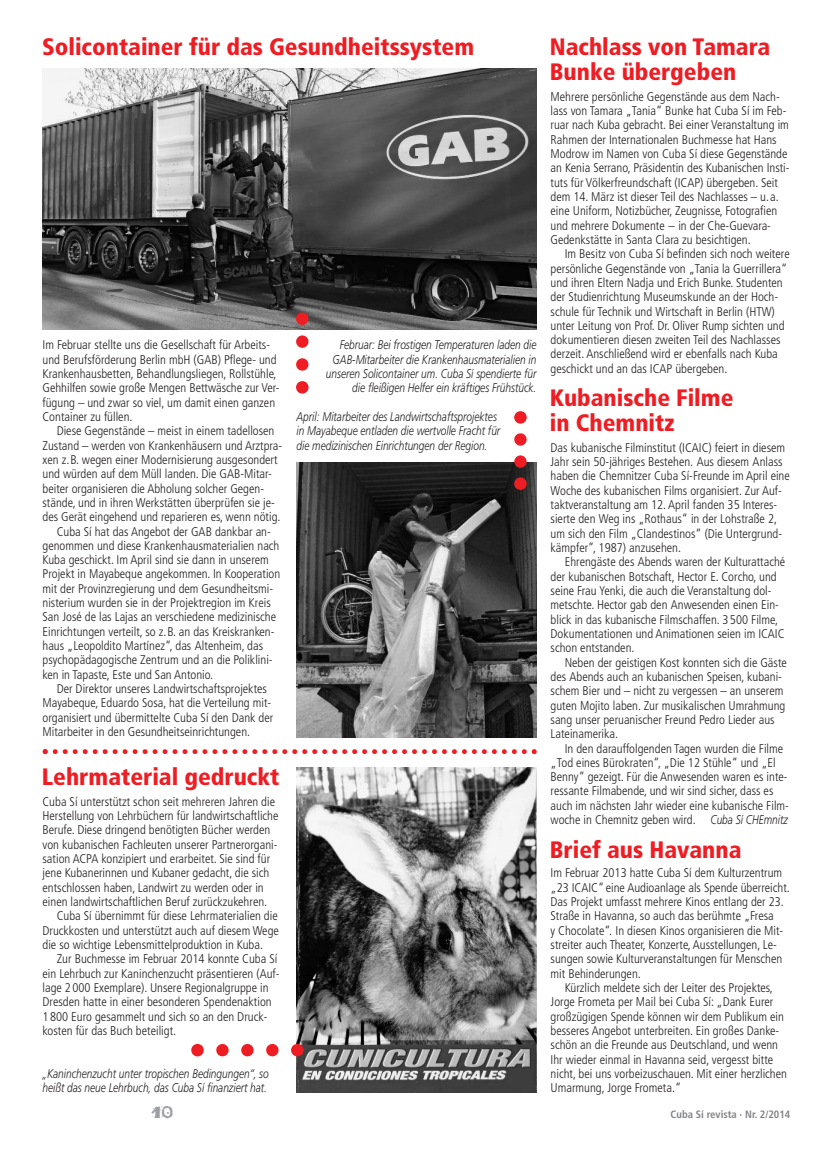
<style>
.page{position:relative;width:833px;height:1152px;background:#fff}
.page>*{position:absolute;margin:0;border:0;box-sizing:border-box;transform-origin:0 0}
.t1{font:900 condensed 23.75px/25px "Frutiger LT Std";color:#ee1d23}
.t2{font:20px "Fajita ICG Mild";color:#9d9fa2}
.t3{font:300 condensed 12.62px/14.2px "Frutiger LT Std";color:#231f20}
.t4{font:italic 300 12.62px/14.2px "Frutiger LT Std";color:#231f20;scale:.8 1}
.t5{font:700 condensed 10.62px "Frutiger LT Std";color:#808285}
.s1{font-style:italic;font-stretch:normal}
</style>
<div class="page">
<img style="left:43px;top:69px;width:493px;height:260px">
<svg style="left:296px;top:312px;width:12px;height:59px"></svg>
<svg style="left:296px;top:381px;width:12px;height:12px"></svg>
<img style="left:296px;top:767px;width:240px;height:325px">
<img style="left:296px;top:463px;width:240px;height:274px">
<svg style="left:514px;top:411px;width:13px;height:60px"></svg>
<svg style="left:514px;top:477px;width:13px;height:13px"></svg>
<svg style="left:216px;top:1044px;width:87px;height:12px"></svg>
<svg style="left:191px;top:1044px;width:13px;height:12px"></svg>
<svg style="left:43px;top:749px;width:494px;height:5px"></svg>
<h1 class="t1" style="left:42px;top:37px;width:434px">Solicontainer für das Gesundheitssystem</h1>
<p class="t3" style="left:43px;top:339px;width:238px">Im Februar stellte uns die Gesellschaft für Arbeits&shy;und Berufsförderung Berlin mbH (GAB) Pflege- und Krankenhausbetten, Behandlungsliegen, Rollstühle, Gehhilfen sowie große Mengen Bettwäsche zur Ver&shy;fügung – und zwar so viel, um damit einen ganzen Container zu füllen.</p>
<p class="t3" style="left:57px;top:425px;width:219px">Diese Gegenstände – meist in einem tadellosen</p>
<p class="t3" style="left:43px;top:439px;width:241px">Zustand – werden von Krankenhäusern und Arztpra-</p>
<p class="t3" style="left:43px;top:453px;width:237px">xen z.B. wegen einer Modernisierung ausgesondert</p>
<p class="t3" style="left:43px;top:468px;width:231px">und würden auf dem Müll landen. Die GAB-Mitar-</p>
<p class="t3" style="left:43px;top:482px;width:223px">beiter organisieren die Abholung solcher Gegen-</p>
<p class="t3" style="left:43px;top:496px;width:234px">stände, und in ihren Werkstätten überprüfen sie je-</p>
<p class="t3" style="left:43px;top:511px;width:239px">des Gerät eingehend und reparieren es, wenn nötig.</p>
<p class="t3" style="left:57px;top:525px;width:216px">Cuba Sí hat das Angebot der GAB dankbar an-</p>
<p class="t3" style="left:43px;top:539px;width:238px">genommen und diese Krankenhausmaterialien nach</p>
<p class="t3" style="left:43px;top:553px;width:228px">Kuba geschickt. Im April sind sie dann in unserem</p>
<p class="t3" style="left:43px;top:568px;width:239px">Projekt in Mayabeque angekommen. In Kooperation</p>
<p class="t3" style="left:43px;top:582px;width:232px">mit der Provinzregierung und dem Gesundheitsmi-</p>
<p class="t3" style="left:43px;top:596px;width:230px">nisterium wurden sie in der Projektregion im Kreis</p>
<p class="t3" style="left:43px;top:611px;width:235px">San José de las Lajas an verschiedene medizinische</p>
<p class="t3" style="left:43px;top:625px;width:233px">Einrichtungen verteilt, so z.B. an das Kreiskranken-</p>
<p class="t3" style="left:43px;top:639px;width:222px">haus „Leopoldito Martínez“, das Altenheim, das</p>
<p class="t3" style="left:43px;top:654px;width:232px">psychopädagogische Zentrum und an die Poliklini-</p>
<p class="t3" style="left:43px;top:668px;width:172px">ken in Tapaste, Este und San Antonio.</p>
<p class="t3" style="left:57px;top:682px;width:212px">Der Direktor unseres Landwirtschaftsprojektes</p>
<p class="t3" style="left:43px;top:697px;width:230px">Mayabeque, Eduardo Sosa, hat die Verteilung mit-</p>
<p class="t3" style="left:43px;top:711px;width:232px">organisiert und übermittelte Cuba Sí den Dank der</p>
<p class="t3" style="left:43px;top:725px;width:209px">Mitarbeiter in den Gesundheitseinrichtungen.</p>
<h1 class="t1" style="left:42px;top:766px;width:239px">Lehrmaterial gedruckt</h1>
<p class="t3" style="left:43px;top:795px;width:234px">Cuba Sí unterstützt schon seit mehreren Jahren die</p>
<p class="t3" style="left:43px;top:809px;width:237px">Herstellung von Lehrbüchern für landwirtschaftliche</p>
<p class="t3" style="left:43px;top:824px;width:229px">Berufe. Diese dringend benötigten Bücher werden</p>
<p class="t3" style="left:43px;top:838px;width:236px">von kubanischen Fachleuten unserer Partnerorgani-</p>
<p class="t3" style="left:43px;top:852px;width:229px">sation ACPA konzipiert und erarbeitet. Sie sind für</p>
<p class="t3" style="left:43px;top:867px;width:228px">jene Kubanerinnen und Kubaner gedacht, die sich</p>
<p class="t3" style="left:43px;top:881px;width:223px">entschlossen haben, Landwirt zu werden oder in</p>
<p class="t3" style="left:43px;top:895px;width:226px">einen landwirtschaftlichen Beruf zurückzukehren.</p>
<p class="t3" style="left:57px;top:909px;width:222px">Cuba Sí übernimmt für diese Lehrmaterialien die</p>
<p class="t3" style="left:43px;top:924px;width:238px">Druckkosten und unterstützt auch auf diesem Wege</p>
<p class="t3" style="left:43px;top:938px;width:222px">die so wichtige Lebensmittelproduktion in Kuba.</p>
<p class="t3" style="left:57px;top:952px;width:222px">Zur Buchmesse im Februar 2014 konnte Cuba Sí</p>
<p class="t3" style="left:43px;top:967px;width:239px">ein Lehrbuch zur Kaninchenzucht präsentieren (Auf-</p>
<p class="t3" style="left:43px;top:981px;width:228px">lage 2000 Exemplare). Unsere Regionalgruppe in</p>
<p class="t3" style="left:43px;top:995px;width:231px">Dresden hatte in einer besonderen Spendenaktion</p>
<p class="t3" style="left:43px;top:1010px;width:226px">1800 Euro gesammelt und sich so an den Druck-</p>
<p class="t3" style="left:43px;top:1024px;width:135px">kosten für das Buch beteiligt.</p>
<p class="t4" style="left:43px;top:1067px;width:284px">„Kaninchenzucht unter tropischen Bedingungen“, so heißt das neue Lehrbuch, das Cuba Sí finanziert hat.</p>
<p class="t4" style="left:326px;top:339px;width:265px;text-align:right">Februar: Bei frostigen Temperaturen laden die GAB-Mitarbeiter die Krankenhausmaterialien in unseren Solicontainer um. Cuba Sí spendierte für die fleißigen Helfer ein kräftiges Frühstück.</p>
<p class="t4" style="left:296px;top:410px;width:256px">April: Mitarbeiter des Landwirtschaftsprojektes in Mayabeque entladen die wertvolle Fracht für die medizinischen Einrichtungen der Region.</p>
<h1 class="t1" style="left:550px;top:37px;width:222px">Nachlass von Tamara<br>Bunke übergeben</h1>
<p class="t3" style="left:550px;top:90px;width:240px">Mehrere persönliche Gegenstände aus dem Nach&shy;lass von Tamara „Tania“ Bunke hat Cuba Sí im Feb&shy;ruar nach Kuba gebracht. Bei einer Veranstaltung im Rahmen der Internationalen Buchmesse hat Hans Modrow im Namen von Cuba Sí diese Gegenstände an Kenia Serrano, Präsidentin des Kubanischen Insti&shy;tuts für Völkerfreundschaft (ICAP) übergeben. Seit dem 14. März ist dieser Teil des Nachlasses – u.a. eine Uniform, Notizbücher, Zeugnisse, Fotografien und mehrere Dokumente – in der Che-Guevara-Gedenkstätte in Santa Clara zu besichtigen.</p>
<p class="t3" style="left:550px;top:248px;width:241px;text-indent:14px">Im Besitz von Cuba Sí befinden sich noch weitere persönliche Gegenstände von „Tania la Guerrillera“ und ihren Eltern Nadja und Erich Bunke. Studenten der Studienrichtung Museumskunde an der Hoch&shy;schule für Technik und Wirtschaft in Berlin (HTW) unter Leitung von Prof. Dr. Oliver Rump sichten und dokumentieren diesen zweiten Teil des Nachlasses derzeit. Anschließend wird er ebenfalls nach Kuba geschickt und an das ICAP übergeben.</p>
<h1 class="t1" style="left:550px;top:387px;width:185px">Kubanische Filme in Chemnitz</h1>
<p class="t3" style="left:550px;top:441px;width:241px">Das kubanische Filminstitut (ICAIC) feiert in diesem Jahr sein 50-jähriges Bestehen. Aus diesem Anlass haben die Chemnitzer Cuba Sí-Freunde im April eine Woche des kubanischen Films organisiert. Zur Auf&shy;taktveranstaltung am 12. April fanden 35 Interes&shy;sierte den Weg ins „Rothaus“ in der Lohstraße 2, um sich den Film „Clandestinos“ (Die Untergrund&shy;kämpfer”, 1987) anzusehen.</p>
<p class="t3" style="left:550px;top:556px;width:236px;text-indent:14px">Ehrengäste des Abends waren der Kulturattaché der kubanischen Botschaft, Hector E. Corcho, und seine Frau Yenki, die auch die Veranstaltung dol&shy;metschte. Hector gab den Anwesenden einen Ein&shy;blick in das kubanische Filmschaffen. 3500 Filme, Dokumentationen und Animationen seien im ICAIC schon entstanden.</p>
<p class="t3" style="left:550px;top:656px;width:238px;text-indent:14px">Neben der geistigen Kost konnten sich die Gäste des Abends auch an kubanischen Speisen, kubani&shy;schem Bier und – nicht zu vergessen – an unserem guten Mojito laben. Zur musikalischen Umrahmung sang unser peruanischer Freund Pedro Lieder aus Lateinamerika.</p>
<p class="t3" style="left:550px;top:742px;width:240px;text-indent:14px">In den darauffolgenden Tagen wurden die Filme „Tod eines Bürokraten“, „Die 12 Stühle“ und „El Benny“ gezeigt. Für die Anwesenden waren es inte&shy;ressante Filmabende, und wir sind sicher, dass es auch im nächsten Jahr wieder eine kubanische Film&shy;woche in Chemnitz geben wird. <span class="s1">Cuba Sí CHEmnitz</span></p>
<h1 class="t1" style="left:550px;top:838px;width:193px">Brief aus Havanna</h1>
<p class="t3" style="left:550px;top:867px;width:241px">Im Februar 2013 hatte Cuba Sí dem Kulturzentrum „23 ICAIC“ eine Audioanlage als Spende überreicht.<br>Das Projekt umfasst mehrere Kinos entlang der 23.<br>Straße in Havanna, so auch das berühmte „Fresa<br>y Chocolate“. In diesen Kinos organisieren die Mit&shy;streiter auch Theater, Konzerte, Ausstellungen, Le&shy;sungen sowie Kulturveranstaltungen für Menschen mit Behinderungen.</p>
<p class="t3" style="left:550px;top:981px;width:238px;text-indent:14px">Kürzlich meldete sich der Leiter des Projektes, Jorge Frometa per Mail bei Cuba Sí: „Dank Eurer großzügigen Spende können wir dem Publikum ein besseres Angebot unterbreiten. Ein großes Danke&shy;schön an die Freunde aus Deutschland, und wenn Ihr wieder einmal in Havanna seid, vergesst bitte nicht, bei uns vorbeizuschauen. Mit einer herzlichen Umarmung, Jorge Frometa.“</p>
<h2 class="t2" style="left:151px;top:1097px;width:24px">10</h2>
<p class="t5" style="left:670px;top:1110px;width:121px">Cuba Sí revista · Nr. 2/2014</p>
</div>
